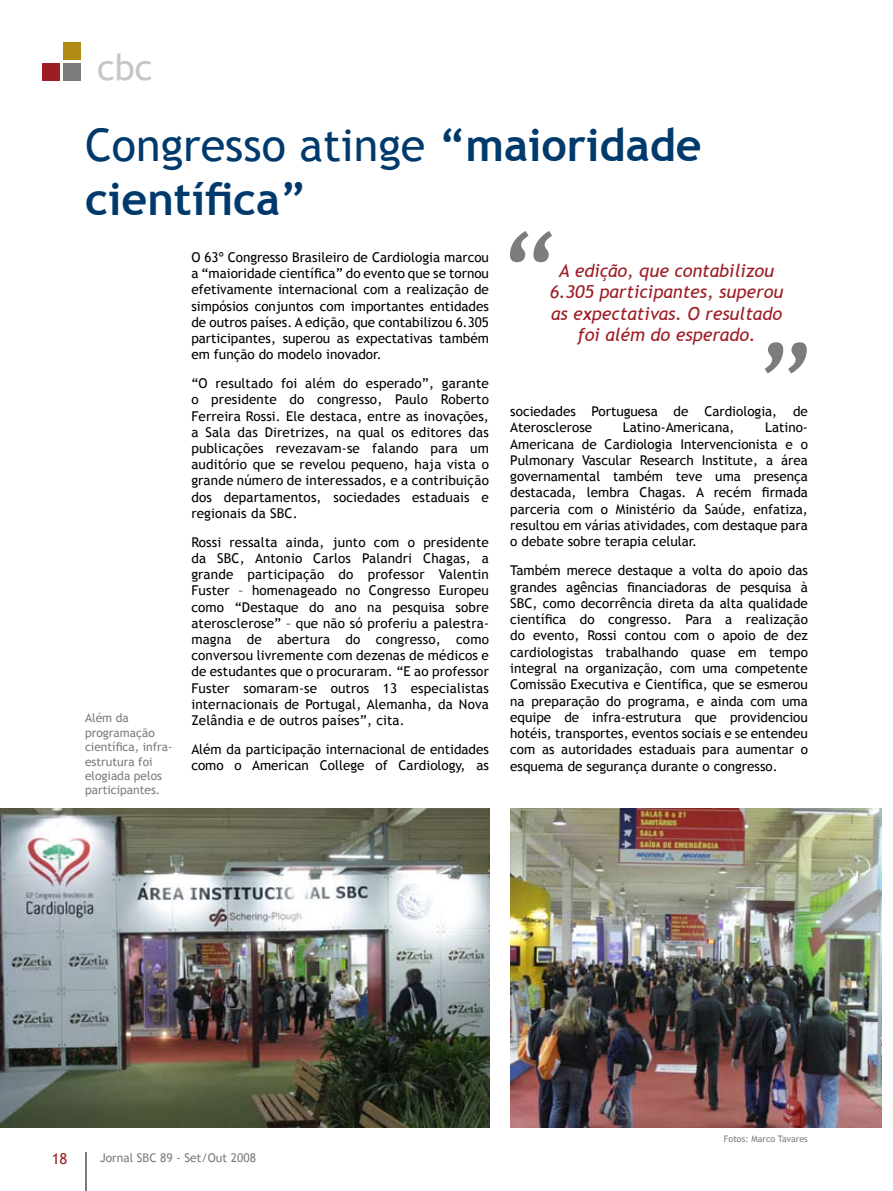
<style>
.page{position:relative;width:893px;height:1191px;background:#fff}
.page>*{position:absolute;margin:0;border:0;box-sizing:border-box;transform-origin:0 0}
.t1{font:italic 105px "Trebuchet MS";color:#7b7c7e}
.t2{font:700 45px/54px "Trebuchet MS";color:#003a6d}
.t3{font:36px "Trebuchet MS";color:#c5c6c8}
.t4{font:italic 18px/21.6px "Trebuchet MS";color:#9e1d24;text-align:center}
.t5{font:15px "Trebuchet MS";color:#9e1d24}
.t6{font:13.5px/16.2px "Trebuchet MS";color:#000;text-align:justify}
.t7{font:12px/14.4px "Trebuchet MS";color:#7b7c7e}
.t8{font:9px "Trebuchet MS";color:#7b7c7e}
.s1{font-weight:400}
</style>
<div class="page">
<hr style="left:85px;top:1152px;width:1px;height:39px;background:#7b7c7e">
<div style="left:43px;top:63px;width:17px;height:17px;background:#9e1d24"></div>
<div style="left:63px;top:63px;width:18px;height:17px;background:#7b7c7e"></div>
<div style="left:63px;top:43px;width:18px;height:17px;background:#af8b13"></div>
<img style="left:510px;top:808px;width:372px;height:319px">
<img style="left:0;top:808px;width:489px;height:319px">
<h3 class="t3" style="left:97px;top:46px;width:57px">cbc</h3>
<h2 class="t2" style="left:85px;top:118px;width:618px"><span class="s1">Congresso atinge</span> “maioridade científica”</h2>
<p class="t6" style="left:191px;top:249px;width:299px">O 63º Congresso Brasileiro de Cardiologia marcou a “maioridade científica” do evento que se tornou efetivamente internacional com a realização de simpósios conjuntos com importantes entidades de outros países. A edição, que contabilizou 6.305 participantes, superou as expectativas também em função do modelo inovador.</p>
<p class="t6" style="left:191px;top:375px;width:299px">“O resultado foi além do esperado”, garante o presidente do congresso, Paulo Roberto Ferreira Rossi. Ele destaca, entre as inovações, a Sala das Diretrizes, na qual os editores das publicações revezavam-se falando para um auditório que se revelou pequeno, haja vista o grande número de interessados, e a contribuição dos departamentos, sociedades estaduais e regionais da SBC.</p>
<p class="t6" style="left:191px;top:534px;width:299px">Rossi ressalta ainda, junto com o presidente da SBC, Antonio Carlos Palandri Chagas, a grande participação do professor Valentin Fuster – homenageado no Congresso Europeu como “Destaque do ano na pesquisa sobre aterosclerose” – que não só proferiu a palestra&shy;magna de abertura do congresso, como conversou livremente com dezenas de médicos e de estudantes que o procuraram. “E ao professor Fuster somaram-se outros 13 especialistas internacionais de Portugal, Alemanha, da Nova Zelândia e de outros países”, cita.</p>
<p class="t6" style="left:191px;top:741px;width:299px">Além da participação internacional de entidades como o American College of Cardiology, as</p>
<h1 class="t1" style="left:496px;top:209px;width:57px">“</h1>
<h3 class="t4" style="left:550px;top:259px;width:235px">A edição, que contabilizou<br>6.305 participantes, superou as expectativas. O resultado foi além do esperado.</h3>
<h1 class="t1" style="left:820px;top:395px;width:57px;rotate:-180deg">“</h1>
<p class="t6" style="left:510px;top:403px;width:299px">sociedades Portuguesa de Cardiologia, de<br>Aterosclerose</p>
<p class="t6" style="left:623px;top:419px;width:113px">Latino-Americana,</p>
<p class="t6" style="left:510px;top:419px;width:299px;text-indent:255px">Latino-Americana de Cardiologia Intervencionista e o Pulmonary Vascular Research Institute, a área governamental também teve uma presença destacada, lembra Chagas. A recém firmada parceria com o Ministério da Saúde, enfatiza, resultou em várias atividades, com destaque para o debate sobre terapia celular.</p>
<p class="t6" style="left:510px;top:562px;width:299px">Também merece destaque a volta do apoio das grandes agências financiadoras de pesquisa à SBC, como decorrência direta da alta qualidade científica do congresso. Para a realização do evento, Rossi contou com o apoio de dez cardiologistas trabalhando quase em tempo integral na organização, com uma competente Comissão Executiva e Científica, que se esmerou na preparação do programa, e ainda com uma equipe de infra-estrutura que providenciou hotéis, transportes, eventos sociais e se entendeu com as autoridades estaduais para aumentar o esquema de segurança durante o congresso.</p>
<p class="t7" style="left:85px;top:711px;width:89px">Além da programação científica, infra&shy;estrutura foi elogiada pelos participantes.</p>
<p class="t5" style="left:52px;top:1149px;width:17px">18</p>
<p class="t7" style="left:100px;top:1150px;width:157px">Jornal SBC 89 - Set/Out 2008</p>
<p class="t8" style="left:724px;top:1133px;width:86px">Fotos: Marco Tavares</p>
</div>
